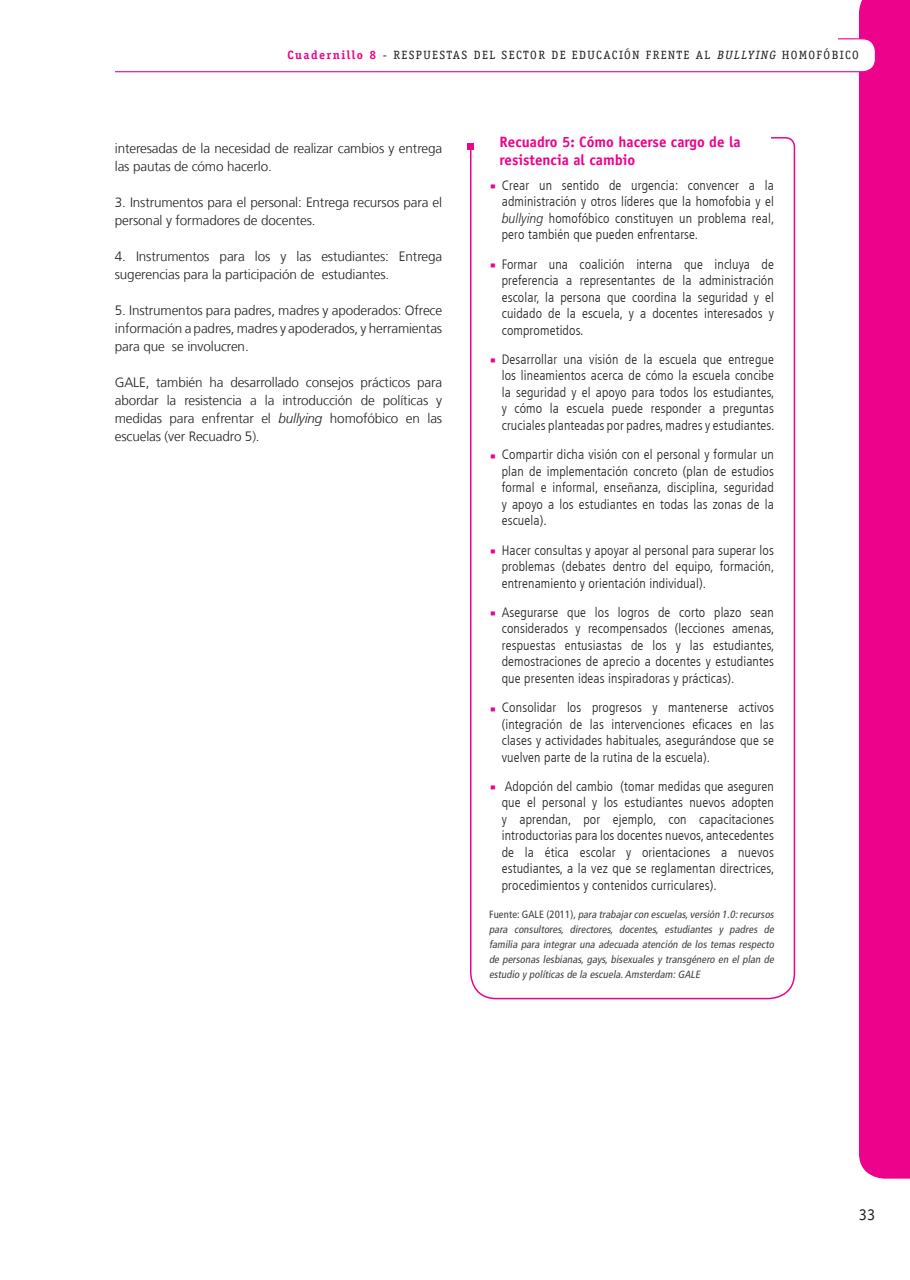
<style>
.page{position:relative;width:910px;height:1280px;background:#fff}
.page>*{position:absolute;margin:0;border:0;box-sizing:border-box;transform-origin:0 0}
.t1{font:16.5px "Officina Sans Std";color:#231f20}
.t2{font:700 15px/18px "Officina Sans Std";color:#ed028c}
.t3{font:300 condensed 13.5px/16.5px "Frutiger LT Com";letter-spacing:.01em;color:#231f20;text-align:justify}
.t4{font:300 13.5px/18px "Frutiger LT Com";letter-spacing:-.01em;color:#231f20}
.t5{font:12px "Officina Serif Std";letter-spacing:.12em;color:#231f20}
.t6{font:italic condensed 10.5px/15px "Frutiger LT Com";color:#3e3e3f;text-align:justify}
.s1{font-weight:700;color:#ed028c}
.s2{font-style:italic}
.s3{font-style:italic;font-stretch:normal}
.s4{font-style:normal}
</style>
<div class="page">
<div style="left:859px;top:0;width:51px;height:1179px;background:#ed028c"></div>
<div style="left:90px;top:39px;width:785px;height:33px;background:#fff;border-radius:13px"></div>
<div style="left:89px;top:38px;width:787px;height:34px;border:1px solid #ed028c;border-radius:13px"></div>
<div style="left:82px;top:27px;width:33px;height:54px;background:#fff"></div>
<div style="left:106px;top:35px;width:732px;height:9px;background:#fff"></div>
<svg style="left:469px;top:137px;width:327px;height:863px"></svg>
<svg style="left:468px;top:143px;width:6px;height:6px"></svg>
<svg style="left:491px;top:185px;width:4px;height:4px"></svg>
<svg style="left:491px;top:263px;width:4px;height:5px"></svg>
<svg style="left:491px;top:359px;width:4px;height:4px"></svg>
<svg style="left:491px;top:454px;width:4px;height:4px"></svg>
<svg style="left:491px;top:549px;width:4px;height:4px"></svg>
<svg style="left:491px;top:611px;width:4px;height:5px"></svg>
<svg style="left:491px;top:707px;width:4px;height:4px"></svg>
<svg style="left:491px;top:785px;width:4px;height:5px"></svg>
<p class="t5" style="left:288px;top:48px;width:573px"><span class="s1">Cuadernillo 8</span> - RESPUESTAS DEL SECTOR DE EDUCACIÓN FRENTE AL <span class="s2">BULLYING</span> HOMOFÓBICO</p>
<p class="t4" style="left:115px;top:139px;width:329px">interesadas de la necesidad de realizar cambios y entrega las pautas de cómo hacerlo.</p>
<p class="t4" style="left:115px;top:193px;width:329px">3. Instrumentos para el personal: Entrega recursos para el personal y formadores de docentes.</p>
<p class="t4" style="left:115px;top:247px;width:329px">4. Instrumentos para los y las estudiantes: Entrega sugerencias para la participación de estudiantes.</p>
<p class="t4" style="left:115px;top:301px;width:329px;text-align:justify">5. Instrumentos para padres, madres y apoderados: Ofrece información a padres, madres y apoderados, y herramientas para que se involucren.</p>
<p class="t4" style="left:115px;top:373px;width:329px;text-align:justify">GALE, también ha desarrollado consejos prácticos para abordar la resistencia a la introducción de políticas y medidas para enfrentar el <span class="s2">bullying</span> homofóbico en las escuelas (ver Recuadro 5).</p>
<p class="t2" style="left:499px;top:133px;width:243px">Recuadro 5: Cómo hacerse cargo de la resistencia al cambio</p>
<p class="t3" style="left:502px;top:177px;width:274px">Crear un sentido de urgencia: convencer a la administración y otros líderes que la homofobia y el <span class="s3">bullying</span> homofóbico constituyen un problema real, pero también que pueden enfrentarse.</p>
<p class="t3" style="left:502px;top:256px;width:274px">Formar una coalición interna que incluya de preferencia a representantes de la administración escolar, la persona que coordina la seguridad y el cuidado de la escuela, y a docentes interesados y comprometidos.</p>
<p class="t3" style="left:502px;top:351px;width:274px">Desarrollar una visión de la escuela que entregue los lineamientos acerca de cómo la escuela concibe la seguridad y el apoyo para todos los estudiantes, y cómo la escuela puede responder a preguntas cruciales planteadas por padres, madres y estudiantes.</p>
<p class="t3" style="left:502px;top:446px;width:274px">Compartir dicha visión con el personal y formular un plan de implementación concreto (plan de estudios formal e informal, enseñanza, disciplina, seguridad y apoyo a los estudiantes en todas las zonas de la escuela).</p>
<p class="t3" style="left:502px;top:542px;width:274px">Hacer consultas y apoyar al personal para superar los problemas (debates dentro del equipo, formación, entrenamiento y orientación individual).</p>
<p class="t3" style="left:502px;top:604px;width:274px">Asegurarse que los logros de corto plazo sean considerados y recompensados (lecciones amenas, respuestas entusiastas de los y las estudiantes, demostraciones de aprecio a docentes y estudiantes que presenten ideas inspiradoras y prácticas).</p>
<p class="t3" style="left:502px;top:699px;width:274px">Consolidar los progresos y mantenerse activos (integración de las intervenciones eficaces en las clases y actividades habituales, asegurándose que se vuelven parte de la rutina de la escuela).</p>
<p class="t3" style="left:502px;top:778px;width:274px">Adopción del cambio (tomar medidas que aseguren que el personal y los estudiantes nuevos adopten y aprendan, por ejemplo, con capacitaciones introductorias para los docentes nuevos, antecedentes de la ética escolar y orientaciones a nuevos estudiantes, a la vez que se reglamentan directrices, procedimientos y contenidos curriculares).</p>
<p class="t6" style="left:489px;top:906px;width:289px"><span class="s4">F u e n t e : G A L E ( 2 0 1 1 )</span> ,para trabajarcon escuelas,versión 1.0:recursos para consultores, directores, docentes, estudiantes y padres de familia para integrar una adecuada atención de los temas respecto de personas lesbianas, gays, bisexuales y transgénero en el plan de estudio y políticas de la escuela.Amsterdam:GALE</p>
<p class="t1" style="left:859px;top:1205px;width:18px">33</p>
</div>
